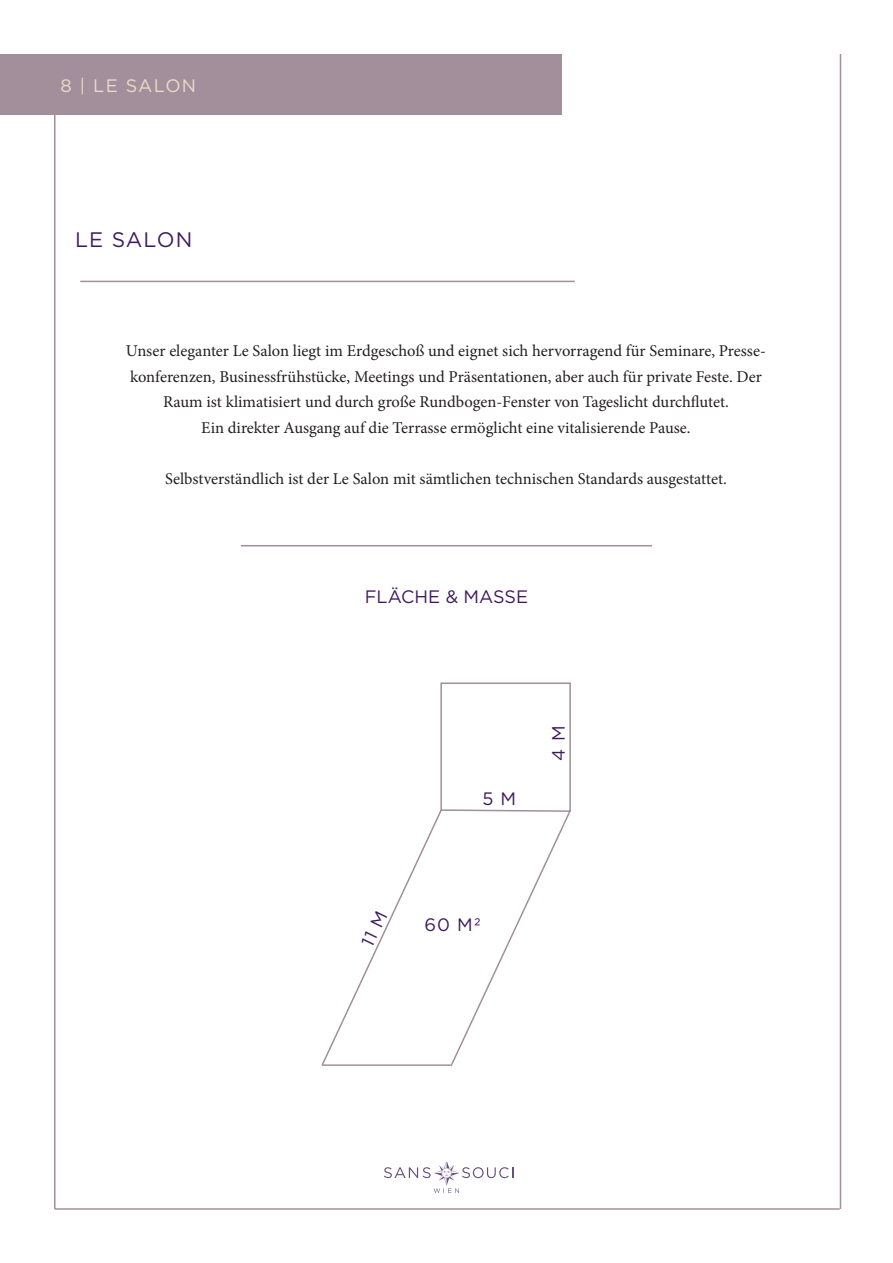
<style>
.page{position:relative;width:893px;height:1263px;background:#fff}
.page>*{position:absolute;margin:0;border:0;box-sizing:border-box;transform-origin:0 0}
.t1{font:21px "Gotham";letter-spacing:.05em;color:#3f1a5f}
.t2{font:18px "Gotham";color:#3f1a5f}
.t3{font:18px "Gotham";letter-spacing:.07em;color:#eadcc8}
.t4{font:16.5px/25.5px "Minion Pro";color:#231f20;text-align:center}
</style>
<div class="page">
<hr style="left:54px;top:54px;width:2px;height:1155px;background:#a28f9b">
<hr style="left:840px;top:54px;width:1px;height:1155px;background:#a28f9b">
<hr style="left:55px;top:1208px;width:785px;height:2px;background:#a28f9b">
<hr style="left:80px;top:281px;width:495px;height:1px;background:#a28f9b">
<svg style="left:384px;top:1162px;width:130px;height:31px"></svg>
<div style="left:0;top:54px;width:561px;height:61px;background:#a28f9b"></div>
<svg style="left:321px;top:682px;width:250px;height:384px"></svg>
<hr style="left:322px;top:1064px;width:129px;height:2px;background:#a28f9b">
<hr style="left:441px;top:682px;width:129px;height:2px;background:#a28f9b">
<hr style="left:241px;top:545px;width:411px;height:1px;background:#a28f9b">
<svg style="left:361px;top:911px;width:26px;height:36px"></svg>
<p class="t3" style="left:61px;top:74px;width:137px">8 | LE SALON</p>
<p class="t1" style="left:75px;top:226px;width:119px">LE SALON</p>
<p class="t4" style="left:126px;top:338px;width:641px">Unser eleganter Le Salon liegt im Erdgeschoß und eignet sich hervorragend für Seminare, Presse&shy;konferenzen, Businessfrühstücke, Meetings und Präsentationen, aber auch für private Feste. Der<br>Raum ist klimatisiert und durch große Rundbogen-Fenster von Tageslicht durchflutet.</p>
<p class="t4" style="left:201px;top:415px;width:491px">Ein direkter Ausgang auf die Terrasse ermöglicht eine vitalisierende Pause.</p>
<p class="t4" style="left:165px;top:466px;width:563px">Selbstverständlich ist der Le Salon mit sämtlichen technischen Standards ausgestattet.</p>
<p class="t2" style="left:365px;top:585px;width:165px">FLÄCHE &amp; MASSE</p>
<p class="t2" style="left:482px;top:787px;width:35px">5 M</p>
<p class="t2" style="left:547px;top:761px;width:36px;rotate:-90deg">4 M</p>
<p class="t2" style="left:425px;top:913px;width:58px">60 M2</p>
</div>
